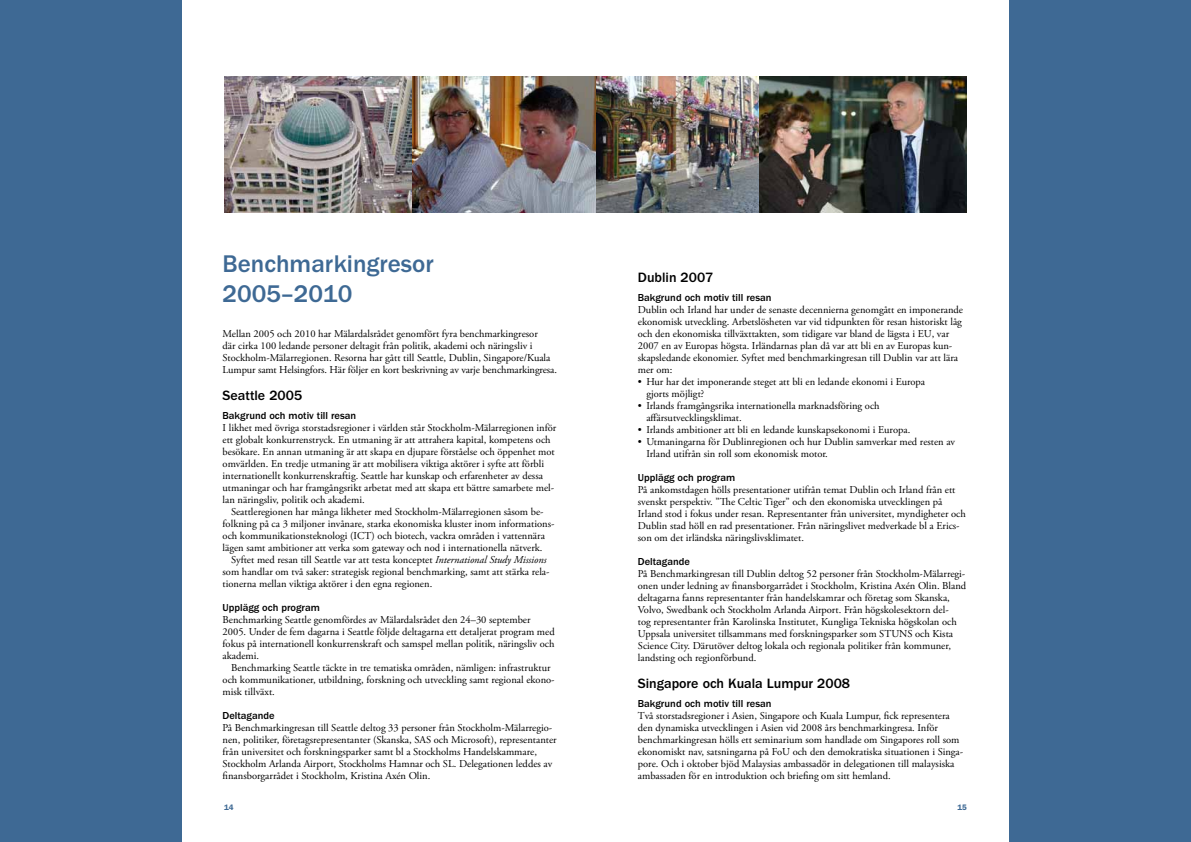
<style>
.page{position:relative;width:1191px;height:842px;background:#fff}
.page>*{position:absolute;margin:0;border:0;box-sizing:border-box;transform-origin:0 0}
.t1{font:500 25px/30px "ITC Franklin Gothic Std";color:#3e6994}
.t2{font:500 14px "ITC Franklin Gothic Std";color:#000}
.t3{font:10.5px/12px "Adobe Garamond Pro";color:#000}
.t4{font:500 10.5px "ITC Franklin Gothic Std";color:#000}
.t5{font:600 8px "ITC Franklin Gothic Std";color:#3e6994}
.s1{font-style:italic}
</style>
<div class="page">
<div style="left:0;top:0;width:181px;height:842px;background:#3e6994"></div>
<div style="left:1009px;top:0;width:182px;height:842px;background:#3e6994"></div>
<img style="left:224px;top:77px;width:743px;height:136px">
<h1 class="t1" style="left:223px;top:249px;width:213px">Benchmarkingresor<br>2005–2010</h1>
<p class="t3" style="left:223px;top:328px;width:336px">Mellan 2005 och 2010 har Mälardalsrådet genomfört fyra benchmarkingresor<br>där cirka 100 ledande personer deltagit från politik, akademi och näringsliv i Stockholm-Mälarregionen. Resorna har gått till Seattle, Dublin, Singapore/Kuala Lumpur samt Helsingfors. Här följer en kort beskrivning av varje benchmarkingresa.</p>
<h2 class="t2" style="left:223px;top:388px;width:81px">Seattle 2005</h2>
<p class="t4" style="left:223px;top:410px;width:135px">Bakgrund och motiv till resan</p>
<p class="t3" style="left:223px;top:422px;width:335px">I likhet med övriga storstadsregioner i världen står Stockholm-Mälarregionen inför ett globalt konkurrenstryck. En utmaning är att attrahera kapital, kompetens och besökare. En annan utmaning är att skapa en djupare förståelse och öppenhet mot omvärlden. En tredje utmaning är att mobilisera viktiga aktörer i syfte att förbli internationellt konkurrenskraftig. Seattle har kunskap och erfarenheter av dessa utmaningar och har framgångsrikt arbetat med att skapa ett bättre samarbete mel&shy;lan näringsliv, politik och akademi.</p>
<p class="t3" style="left:223px;top:506px;width:333px;text-indent:9px">Seattleregionen har många likheter med Stockholm-Mälarregionen såsom be&shy;folkning på ca 3 miljoner invånare, starka ekonomiska kluster inom informations&shy;och kommunikationsteknologi (ICT) och biotech, vackra områden i vattennära lägen samt ambitioner att verka som gateway och nod i internationella nätverk.</p>
<p class="t3" style="left:223px;top:554px;width:328px;text-indent:9px">Syftet med resan till Seattle var att testa konceptet <span class="s1">International Study Missions </span>som handlar om två saker: strategisk regional benchmarking, samt att stärka rela&shy;tionerna mellan viktiga aktörer i den egna regionen.</p>
<p class="t4" style="left:223px;top:601px;width:99px">Upplägg och program</p>
<p class="t3" style="left:223px;top:614px;width:333px">Benchmarking Seattle genomfördes av Mälardalsrådet den 24–30 september 2005. Under de fem dagarna i Seattle följde deltagarna ett detaljerat program med fokus på internationell konkurrenskraft och samspel mellan politik, näringsliv och akademi.</p>
<p class="t3" style="left:223px;top:662px;width:333px;text-indent:9px">Benchmarking Seattle täckte in tre tematiska områden, nämligen: infrastruktur och kommunikationer, utbildning, forskning och utveckling samt regional ekono&shy;misk tillväxt.</p>
<p class="t4" style="left:223px;top:709px;width:53px">Deltagande</p>
<p class="t3" style="left:223px;top:722px;width:336px">På Benchmarkingresan till Seattle deltog 33 personer från Stockholm-Mälarregio&shy;nen, politiker, företagsrepresentanter (Skanska, SAS och Microsoft), representanter från universitet och forskningsparker samt bl a Stockholms Handelskammare, Stockholm Arlanda Airport, Stockholms Hamnar och SL. Delegationen leddes av finansborgarrådet i Stockholm, Kristina Axén Olin.</p>
<h2 class="t2" style="left:638px;top:270px;width:77px">Dublin 2007</h2>
<p class="t4" style="left:638px;top:292px;width:135px">Bakgrund och motiv till resan</p>
<p class="t3" style="left:638px;top:304px;width:327px">Dublin och Irland har under de senaste decennierna genomgått en imponerande ekonomisk utveckling. Arbetslösheten var vid tidpunkten för resan historiskt låg och den ekonomiska tillväxttakten, som tidigare var bland de lägsta i EU, var 2007 en av Europas högsta. Irländarnas plan då var att bli en av Europas kun&shy;skapsledande ekonomier. Syftet med benchmarkingresan till Dublin var att lära mer om:</p>
<p class="t3" style="left:646px;top:376px;width:280px;text-indent:-9px">• Hur har det imponerande steget att bli en ledande ekonomi i Europa gjorts möjligt?</p>
<p class="t3" style="left:646px;top:400px;width:235px;text-indent:-9px">• Irlands framgångsrika internationella marknadsföring och affärsutvecklingsklimat.</p>
<p class="t3" style="left:638px;top:424px;width:274px">• Irlands ambitioner att bli en ledande kunskapsekonomi i Europa.</p>
<p class="t3" style="left:646px;top:436px;width:310px;text-indent:-9px">• Utmaningarna för Dublinregionen och hur Dublin samverkar med resten av<br>Irland utifrån sin roll som ekonomisk motor.</p>
<p class="t4" style="left:638px;top:472px;width:99px">Upplägg och program</p>
<p class="t3" style="left:638px;top:484px;width:329px">På ankomstdagen hölls presentationer utifrån temat Dublin och Irland från ett svenskt perspektiv. ”The Celtic Tiger” och den ekonomiska utvecklingen på Irland stod i fokus under resan. Representanter från universitet, myndigheter och Dublin stad höll en rad presentationer. Från näringslivet medverkade bl a Erics&shy;son om det irländska näringslivsklimatet.</p>
<p class="t4" style="left:638px;top:555px;width:53px">Deltagande</p>
<p class="t3" style="left:638px;top:568px;width:330px">På Benchmarkingresan till Dublin deltog 52 personer från Stockholm-Mälarregi&shy;onen under ledning av finansborgarrådet i Stockholm, Kristina Axén Olin. Bland deltagarna fanns representanter från handelskamrar och företag som Skanska, Volvo, Swedbank och Stockholm Arlanda Airport. Från högskolesektorn del-<br>tog representanter från Karolinska Institutet, Kungliga Tekniska högskolan och Uppsala universitet tillsammans med forskningsparker som STUNS och Kista Science City. Därutöver deltog lokala och regionala politiker från kommuner, landsting och regionförbund.</p>
<h2 class="t2" style="left:638px;top:675px;width:214px">Singapore och Kuala Lumpur 2008</h2>
<p class="t4" style="left:638px;top:697px;width:135px">Bakgrund och motiv till resan</p>
<p class="t3" style="left:638px;top:710px;width:327px">Två storstadsregioner i Asien, Singapore och Kuala Lumpur, fick representera den dynamiska utvecklingen i Asien vid 2008 års benchmarkingresa. Inför benchmarkingresan hölls ett seminarium som handlade om Singapores roll som ekonomiskt nav, satsningarna på FoU och den demokratiska situationen i Singa&shy;pore. Och i oktober bjöd Malaysias ambassadör in delegationen till malaysiska ambassaden för en introduktion och briefing om sitt hemland.</p>
<p class="t5" style="left:224px;top:803px;width:11px">14</p>
<p class="t5" style="left:957px;top:803px;width:11px">15</p>
</div>
